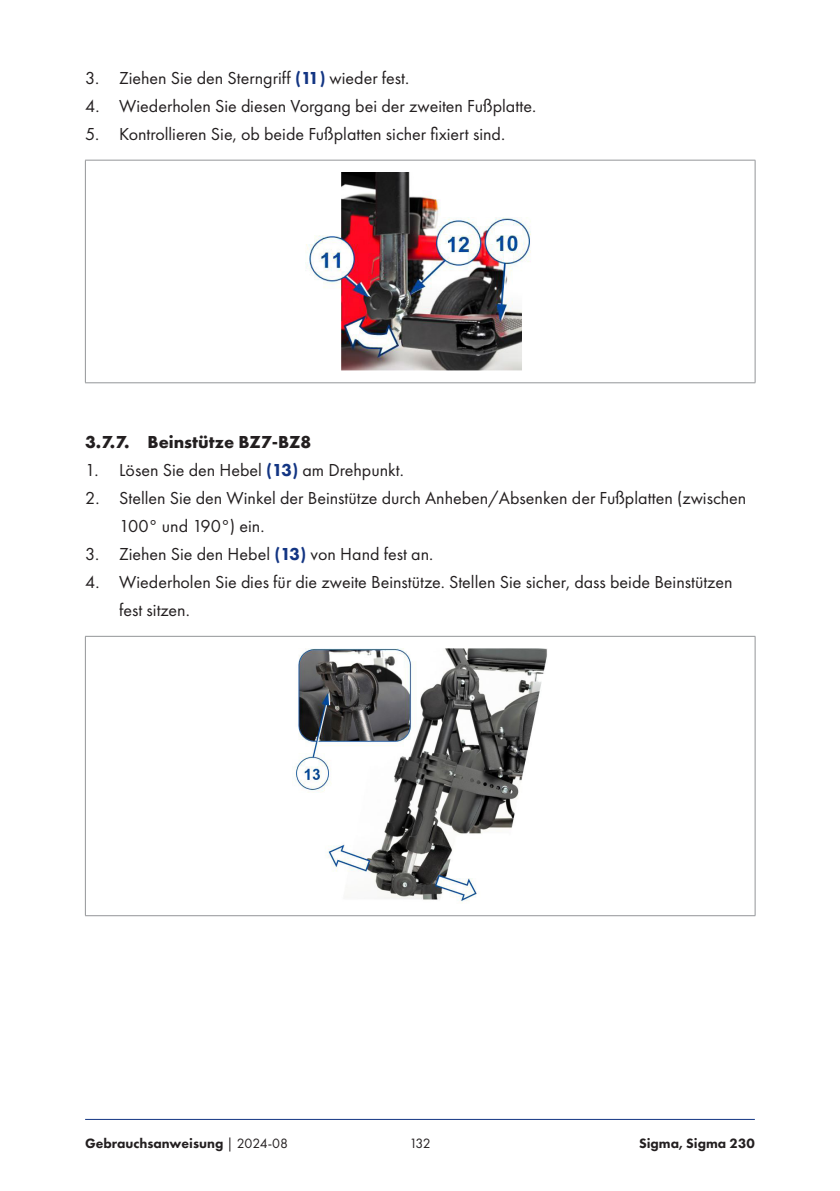
<style>
.page{position:relative;width:840px;height:1191px;background:#fff}
.page>*{position:absolute;margin:0;border:0;box-sizing:border-box;transform-origin:0 0}
.ol_1_continue{font:18px/28px "Futura PT";color:#231f20}
.ol_1{font:18px "Futura PT";color:#231f20}
.chapter_1_1_1_continue{font:700 18px "Futura PT";color:#231f20}
.t1{font:800 14px "Futura PT";color:#231f20}
.t2{font:14px "Futura PT";color:#231f20}
.s1{font-weight:800;color:#133583}
.s2{font-weight:400}
</style>
<div class="page">
<hr style="left:85px;top:1119px;width:669px;height:1px;background:#133583">
<hr style="left:85px;top:160px;width:670px;height:1px;background:#939598">
<hr style="left:85px;top:160px;width:1px;height:222px;background:#939598">
<hr style="left:754px;top:160px;width:1px;height:222px;background:#939598">
<hr style="left:85px;top:382px;width:670px;height:1px;background:#939598">
<img style="left:305px;top:172px;width:226px;height:198px">
<hr style="left:85px;top:636px;width:670px;height:1px;background:#939598">
<hr style="left:85px;top:636px;width:1px;height:279px;background:#939598">
<hr style="left:754px;top:636px;width:1px;height:279px;background:#939598">
<hr style="left:85px;top:915px;width:670px;height:1px;background:#939598">
<img style="left:293px;top:648px;width:254px;height:255px">
<p class="ol_1_continue" style="left:85px;top:64px;width:325px">3. Ziehen Sie den Sterngriff <span class="s1">(11)</span> wieder fest.</p>
<p class="ol_1_continue" style="left:85px;top:92px;width:452px">4. Wiederholen Sie diesen Vorgang bei der zweiten Fußplatte.</p>
<p class="ol_1_continue" style="left:85px;top:120px;width:421px">5. Kontrollieren Sie, ob beide Fußplatten sicher fixiert sind.</p>
<p class="chapter_1_1_1_continue" style="left:85px;top:430px;width:228px">3.7.7. Beinstütze BZ7-BZ8</p>
<p class="ol_1" style="left:85px;top:459px;width:320px">1. Lösen Sie den Hebel <span class="s1">(13)</span> am Drehpunkt.</p>
<p class="ol_1_continue" style="left:119px;top:484px;width:628px;text-indent:-34px">2. Stellen Sie den Winkel der Beinstütze durch Anheben/Absenken der Fußplatten (zwischen<br>100° und 190°) ein.</p>
<p class="ol_1_continue" style="left:85px;top:540px;width:349px">3. Ziehen Sie den Hebel <span class="s1">(13)</span> von Hand fest an.</p>
<p class="ol_1_continue" style="left:119px;top:568px;width:614px;text-indent:-34px">4. Wiederholen Sie dies für die zweite Beinstütze. Stellen Sie sicher, dass beide Beinstützen fest sitzen.</p>
<p class="t1" style="left:85px;top:1135px;width:204px">Gebrauchsanweisung <span class="s2">| 2024-08</span></p>
<p class="t2" style="left:409px;top:1135px;width:23px">132</p>
<p class="t1" style="left:638px;top:1135px;width:117px">Sigma, Sigma 230</p>
</div>
